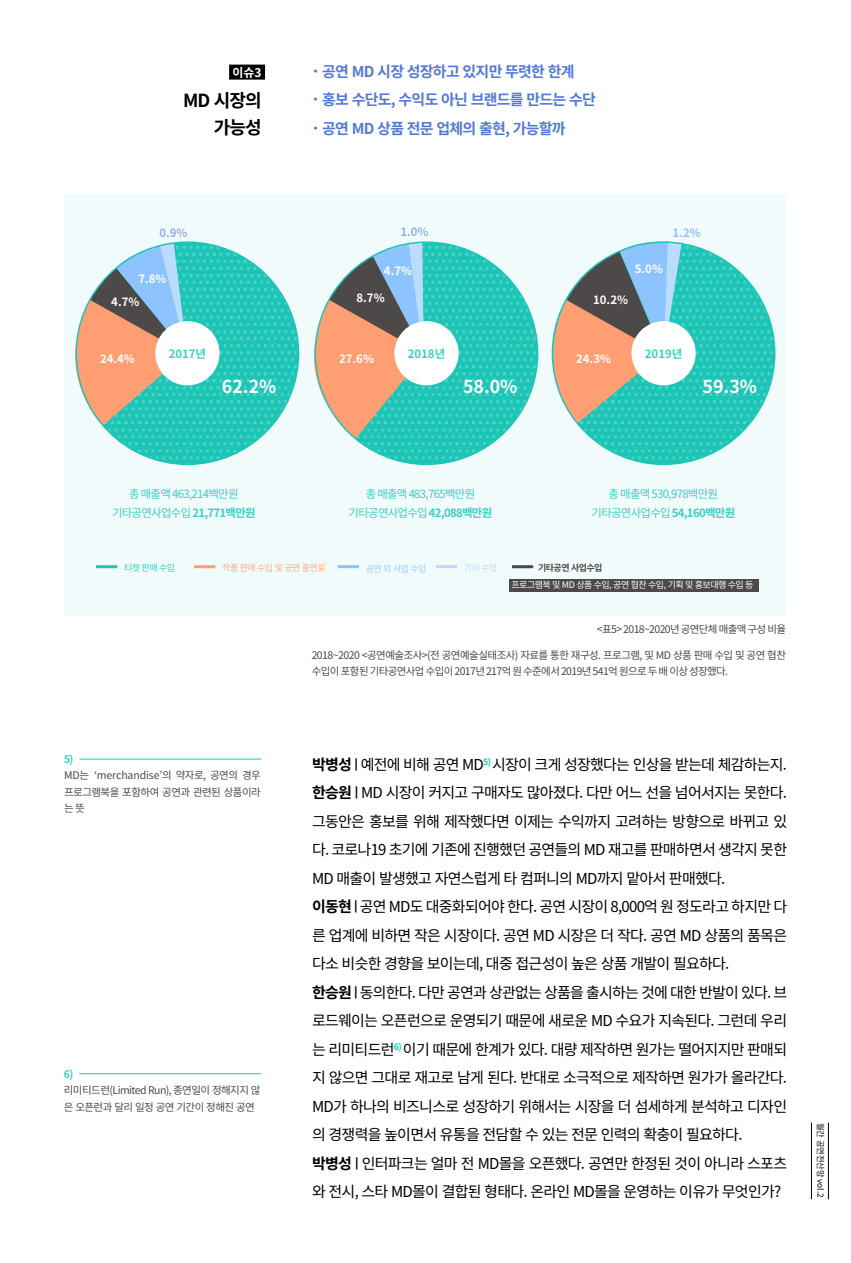
<style>
.page{position:relative;width:851px;height:1263px;background:#fff}
.page>*{position:absolute;margin:0;border:0;box-sizing:border-box;transform-origin:0 0}
.t1{font:700 18px/27px "Noto Sans CJ Kkr";letter-spacing:-.05em;color:#000;text-align:right}
.t2{font:700 17.85px "Noto Sans CJ Kkr";color:#fff}
.t3{font:15px/28.5px "Noto Sans CJ Kkr";letter-spacing:-.05em;color:#000}
.t4{font:700 15px/28.5px "Noto Sans CJ Kkr";letter-spacing:-.05em;color:#5479d6}
.t5{font:700 12px "Noto Sans CJ Kkr";color:#fff}
.t6{font:11.4px/18.6px "Noto Sans CJ Kkr";letter-spacing:-.06em;color:#3ecec0;text-align:center}
.t7{font:700 11.4px "Noto Sans CJ Kkr";color:#fff}
.t8{font:700 11.4px "Noto Sans CJ Kkr";color:#3ecec0}
.t9{font:700 11.4px "Noto Sans CJ Kkr";color:#98afe7}
.t10{font:700 11.4px "Noto Sans CJ Kkr";color:#8dc3ff}
.t11{font:10.5px/16.5px "Noto Sans CJ Kkr";letter-spacing:-.05em;color:#4c4948}
.t12{font:700 10.5px "Noto Sans CJ Kkr";color:#3ecec0}
.t13{font:9px "Noto Sans CJ Kkr";letter-spacing:-.06em;color:#fff}
.t14{font:9px "Noto Sans CJ Kkr";letter-spacing:-.06em;color:#ffad88}
.t15{font:700 9px "Noto Sans CJ Kkr";letter-spacing:-.06em;color:#4c4948}
.t16{font:9px "Noto Sans CJ Kkr";color:#9eccff}
.t17{font:9px "Noto Sans CJ Kkr";color:#3ecec0}
.t18{font:9px "Noto Sans CJ Kkr";color:#bbdbff}
.t19{font:8.25px "Noto Sans CJ Kkr";letter-spacing:-.025em;color:#000}
.s1{font-weight:700}
.s2{font-family:"Nanum Barun Gothic"}
</style>
<div class="page">
<div style="left:64px;top:195px;width:723px;height:420px;background:#f1fbfb"></div>
<div style="left:229px;top:65px;width:36px;height:15px;background:#000"></div>
<hr style="left:79px;top:759px;width:182px;height:1px;background:#1cc5b5">
<hr style="left:96px;top:565px;width:21px;height:3px;background:#1cc5b5">
<hr style="left:194px;top:565px;width:21px;height:3px;background:#ff9e73">
<hr style="left:337px;top:565px;width:22px;height:3px;background:#8dc3ff">
<hr style="left:435px;top:565px;width:22px;height:3px;background:#bbdbff">
<img style="left:76px;top:242px;width:222px;height:222px;border-radius:111px">
<svg style="left:75px;top:243px;width:112px;height:183px"></svg>
<div style="left:155px;top:321px;width:64px;height:64px;background:#fff;border-radius:50%"></div>
<img style="left:315px;top:242px;width:222px;height:222px;border-radius:111px">
<svg style="left:283px;top:243px;width:142px;height:196px"></svg>
<div style="left:394px;top:321px;width:64px;height:64px;background:#fff;border-radius:50%"></div>
<img style="left:552px;top:242px;width:222px;height:222px;border-radius:111px">
<svg style="left:530px;top:242px;width:151px;height:181px"></svg>
<div style="left:631px;top:321px;width:64px;height:64px;background:#fff;border-radius:50%"></div>
<hr style="left:512px;top:565px;width:21px;height:3px;background:#4c4948">
<div style="left:509px;top:579px;width:250px;height:13px;background:#4c4948"></div>
<hr style="left:79px;top:1073px;width:182px;height:1px;background:#1cc5b5">
<hr style="left:828px;top:1123px;width:1px;height:76px;background:#000">
<hr style="left:811px;top:1123px;width:1px;height:76px;background:#000">
<p class="t5" style="left:232px;top:66px;width:31px">이슈3</p>
<p class="t1" style="left:183px;top:87px;width:80px">MD 시장의 가능성</p>
<p class="t4" style="left:322px;top:58px;width:275px">공연 MD 시장 성장하고 있지만 뚜렷한 한계 홍보 수단도, 수익도 아닌 브랜드를 만드는 수단 공연 MD 상품 전문 업체의 출현, 가능할까</p>
<p class="t9" style="left:159px;top:226px;width:30px">0.9%</p>
<p class="t9" style="left:400px;top:225px;width:30px">1.0%</p>
<p class="t10" style="left:672px;top:226px;width:30px">1.2%</p>
<p class="t7" style="left:138px;top:273px;width:30px">7.8%</p>
<p class="t7" style="left:384px;top:264px;width:30px">4.7%</p>
<p class="t7" style="left:634px;top:263px;width:30px">5.0%</p>
<p class="t7" style="left:111px;top:295px;width:30px">4.7%</p>
<p class="t7" style="left:356px;top:292px;width:30px">8.7%</p>
<p class="t7" style="left:593px;top:293px;width:36px">10.2%</p>
<p class="t7" style="left:100px;top:353px;width:36px">24.4%</p>
<p class="t8" style="left:169px;top:348px;width:39px">2017년</p>
<p class="t7" style="left:339px;top:353px;width:36px">27.6%</p>
<p class="t8" style="left:408px;top:348px;width:39px">2018년</p>
<p class="t7" style="left:576px;top:353px;width:36px">24.3%</p>
<p class="t8" style="left:644px;top:348px;width:39px">2019년</p>
<p class="t2" style="left:222px;top:376px;width:56px">62.2%</p>
<p class="t2" style="left:463px;top:376px;width:56px">58.0%</p>
<p class="t2" style="left:702px;top:376px;width:56px">59.3%</p>
<p class="t6" style="left:112px;top:485px;width:145px">총 매출액 463,214백만원 기타공연사업수입 <span class="s1">21,771백만원</span></p>
<p class="t6" style="left:348px;top:485px;width:145px">총 매출액 483,765백만원 기타공연사업수입 <span class="s1">42,088백만원</span></p>
<p class="t6" style="left:591px;top:485px;width:145px">총 매출액 530,978백만원 기타공연사업수입 <span class="s1">54,160백만원</span></p>
<p class="t17" style="left:124px;top:562px;width:52px">티켓 판매 수입</p>
<p class="t14" style="left:222px;top:562px;width:105px">작품 판매 수입 및 공연 출연료</p>
<p class="t16" style="left:366px;top:563px;width:62px">공연 외 사업 수입</p>
<p class="t18" style="left:464px;top:562px;width:35px">기타 수입</p>
<p class="t15" style="left:538px;top:562px;width:66px">기타공연 사업수입</p>
<p class="t13" style="left:511px;top:580px;width:243px">프로그램북 및 MD 상품 수입, 공연 협찬 수입, 기획 및 홍보대행 수입 등</p>
<p class="t11" style="left:596px;top:621px;width:190px">&lt;표5&gt; 2018~2020년 공연단체 매출액 구성 비율</p>
<p class="t11" style="left:311px;top:647px;width:476px">2018~2020 &lt;공연예술조사&gt;(전 공연예술실태조사) 자료를 통한 재구성. 프로그램, 및 MD 상품 판매 수입 및 공연 협찬 수입이 포함된 기타공연사업 수입이 2017년 217억 원 수준에서 2019년 541억 원으로 두 배 이상 성장했다.</p>
<p class="t12" style="left:64px;top:753px;width:11px">5)</p>
<p class="t11" style="left:64px;top:768px;width:198px;text-align:justify">MD는 ‘merchandise’의 약자로, 공연의 경우 프로그램북을 포함하여 공연과 관련된 상품이라 는 뜻</p>
<p class="t12" style="left:64px;top:1068px;width:11px">6)</p>
<p class="t11" style="left:64px;top:1082px;width:198px">리미티드런(Limited Run), 종연일이 정해지지 않 은 오픈런과 달리 일정 공연 기간이 정해진 공연</p>
<p class="t3" style="left:312px;top:750px;width:476px"><span class="s1">박병성</span> <span class="s2">l</span> 예전에 비해 공연 MD<sup>5)</sup> 시장이 크게 성장했다는 인상을 받는데 체감하는지. <span class="s1">한승원</span> <span class="s2">l</span> MD 시장이 커지고 구매자도 많아졌다. 다만 어느 선을 넘어서지는 못한다. 그동안은 홍보를 위해 제작했다면 이제는 수익까지 고려하는 방향으로 바뀌고 있 다. 코로나19 초기에 기존에 진행했던 공연들의 MD 재고를 판매하면서 생각지 못한 MD 매출이 발생했고 자연스럽게 타 컴퍼니의 MD까지 맡아서 판매했다.<br><span class="s1">이동현</span> <span class="s2">l</span> 공연 MD도 대중화되어야 한다. 공연 시장이 8,000억 원 정도라고 하지만 다 른 업계에 비하면 작은 시장이다. 공연 MD 시장은 더 작다. 공연 MD 상품의 품목은 다소 비슷한 경향을 보이는데, 대중 접근성이 높은 상품 개발이 필요하다.<br><span class="s1">한승원</span> <span class="s2">l</span> 동의한다. 다만 공연과 상관없는 상품을 출시하는 것에 대한 반발이 있다. 브 로드웨이는 오픈런으로 운영되기 때문에 새로운 MD 수요가 지속된다. 그런데 우리 는 리미티드런<sup>6)</sup> 이기 때문에 한계가 있다. 대량 제작하면 원가는 떨어지지만 판매되 지 않으면 그대로 재고로 남게 된다. 반대로 소극적으로 제작하면 원가가 올라간다.<br>MD가 하나의 비즈니스로 성장하기 위해서는 시장을 더 섬세하게 분석하고 디자인 의 경쟁력을 높이면서 유통을 전담할 수 있는 전문 인력의 확충이 필요하다.<br><span class="s1">박병성</span> <span class="s2">l</span> 인터파크는 얼마 전 MD몰을 오픈했다. 공연만 한정된 것이 아니라 스포츠 와 전시, 스타 MD몰이 결합된 형태다. 온라인 MD몰을 운영하는 이유가 무엇인가?</p>
<p class="t19" style="left:824px;top:1123px;width:76px;rotate:90deg">월간 공연전산망 vol.2</p>
</div>
